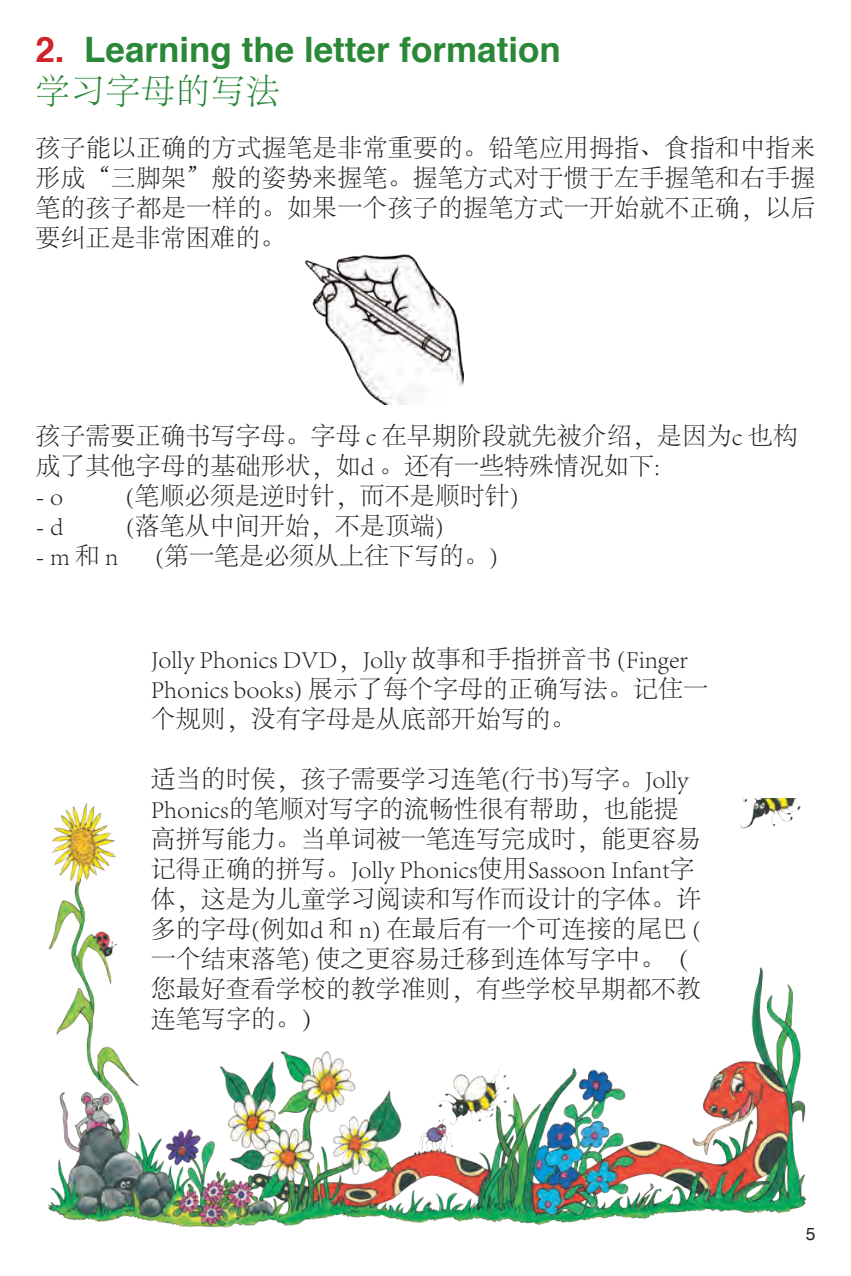
<style>
.page{position:relative;width:851px;height:1276px;background:#fff}
.page>*{position:absolute;margin:0;border:0;box-sizing:border-box;transform-origin:0 0}
.t1{font:700 35px "Helvetica";color:#2a8837}
.t2{font:300 35px "Adobe Song Std";color:#2a8837}
.t3{font:300 25px/30px "Adobe Song Std";color:#231f20}
.t4{font:17.5px "Helvetica";color:#231f20}
.s1{color:#d1232a}
</style>
<div class="page">
<img style="left:305px;top:254px;width:158px;height:150px">
<img style="left:48px;top:798px;width:759px;height:430px">
<h1 class="t1" style="left:35px;top:21px;width:527px"><span class="s1">2.</span> Learning the letter formation</h1>
<h1 class="t2" style="left:35px;top:72px;width:247px">学习字母的写法</h1>
<p class="t3" style="left:35px;top:134px;width:781px;text-align:justify">孩子能以正确的方式握笔是非常重要的。铅笔应用拇指、食指和中指来形成“三脚架”般的姿势来握笔。握笔方式对于惯于左手握笔和右手握笔的孩子都是一样的。如果一个孩子的握笔方式一开始就不正确，以后要纠正是非常困难的。</p>
<p class="t3" style="left:35px;top:422px;width:763px">孩子需要正确书写字母。字母 c 在早期阶段就先被介绍，是因为c 也构成了其他字母的基础形状，如d 。还有一些特殊情况如下:</p>
<p class="t3" style="left:35px;top:482px;width:29px">- o</p>
<p class="t3" style="left:125px;top:482px;width:395px">(笔顺必须是逆时针，而不是顺时针)</p>
<p class="t3" style="left:35px;top:512px;width:29px">- d</p>
<p class="t3" style="left:125px;top:512px;width:320px">(落笔从中间开始，不是顶端)</p>
<p class="t3" style="left:35px;top:542px;width:84px">- m 和 n</p>
<p class="t3" style="left:155px;top:542px;width:345px">(第一笔是必须从上往下写的。)</p>
<p class="t3" style="left:151px;top:644px;width:559px">Jolly Phonics DVD，Jolly 故事和手指拼音书 (Finger<br>Phonics books) 展示了每个字母的正确写法。记住一个规则，没有字母是从底部开始写的。</p>
<p class="t3" style="left:151px;top:764px;width:552px">适当的时侯，孩子需要学习连笔(行书)写字。Jolly<br>Phonics的笔顺对写字的流畅性很有帮助，也能提高拼写能力。当单词被一笔连写完成时，能更容易记得正确的拼写。Jolly Phonics使用Sassoon Infant字体，这是为儿童学习阅读和写作而设计的字体。许多的字母(例如d 和 n) 在最后有一个可连接的尾巴 (一个结束落笔) 使之更容易迁移到连体写字中。（您最好查看学校的教学准则，有些学校早期都不教连笔写字的。）</p>
<p class="t4" style="left:805px;top:1220px;width:11px">5</p>
</div>
